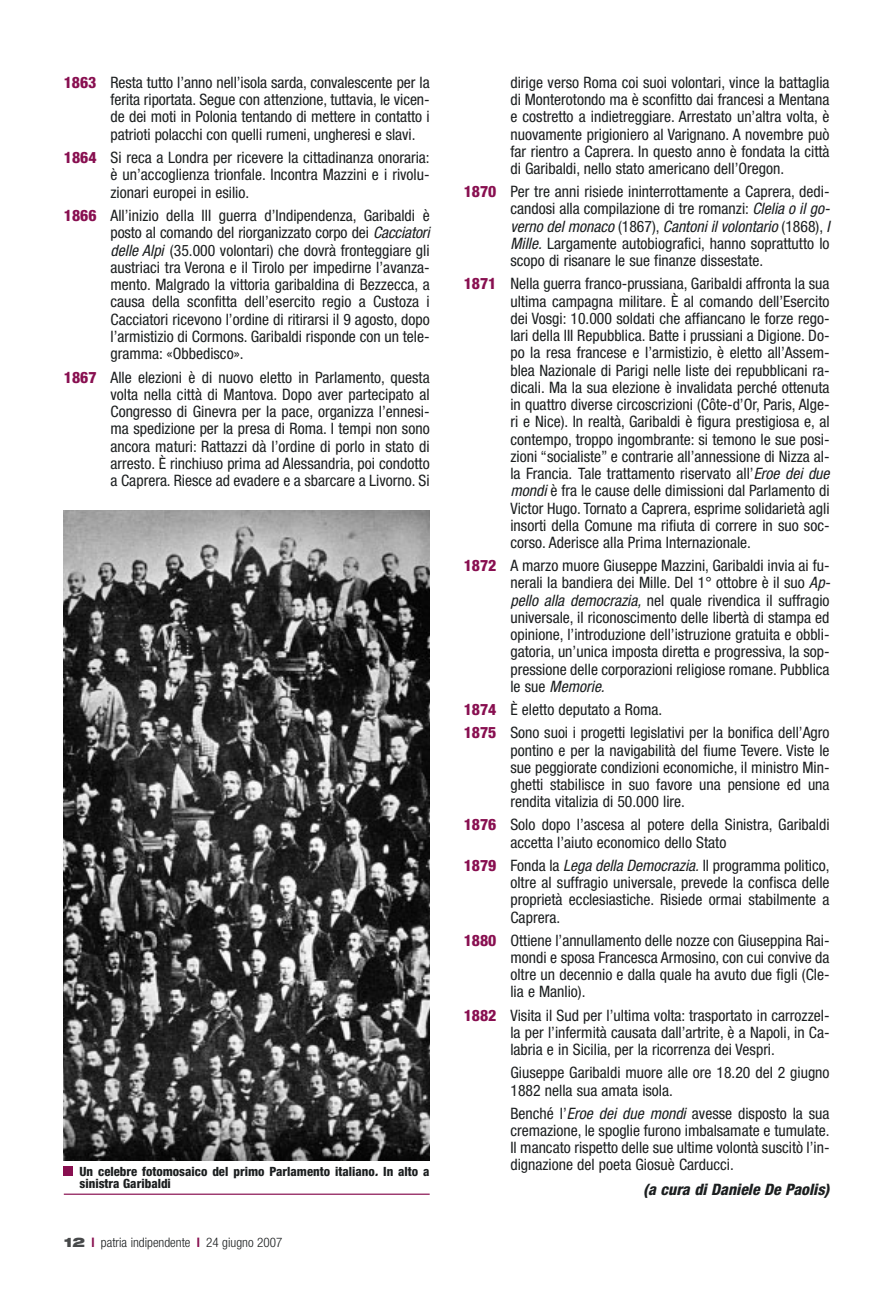
<style>
.page{position:relative;width:893px;height:1296px;background:#fff}
.page>*{position:absolute;margin:0;border:0;box-sizing:border-box;transform-origin:0 0}
.t1{font:condensed 15.75px/17.2px "Helvetica Neue";color:#1c1f20;text-align:justify}
.t2{font:italic 800 condensed 15.75px "Helvetica Neue";color:#1c1f20}
.t3{font:300 condensed 13.2px "Helvetica Neue";color:#1c1f20}
.t4{font:800 condensed 12.75px/12.8px "Helvetica Neue";color:#1c1f20}
.s1{font-weight:800;color:#880f50}
.s2{font-style:italic}
.s3{font-weight:900;font-stretch:expanded;color:#47494a}
.s4{font-weight:700;color:#880f50}
</style>
<div class="page">
<img style="left:64px;top:510px;width:365px;height:651px">
<hr style="left:64px;top:1194px;width:365px;height:1px;background:#880f50">
<div style="left:64px;top:1166px;width:9px;height:10px;background:#880f50"></div>
<p class="t1" style="left:110px;top:75px;width:321px;text-indent:-47px"><span class="s1">1863</span> Resta tutto l’anno nell’isola sarda, convalescente per la ferita riportata. Segue con attenzione, tuttavia, le vicen&shy;de dei moti in Polonia tentando di mettere in contatto i patrioti polacchi con quelli rumeni, ungheresi e slavi.</p>
<p class="t1" style="left:110px;top:150px;width:321px;text-indent:-47px"><span class="s1">1864</span> Si reca a Londra per ricevere la cittadinanza onoraria: è un’accoglienza trionfale. Incontra Mazzini e i rivolu&shy;zionari europei in esilio.</p>
<p class="t1" style="left:110px;top:208px;width:321px;text-indent:-47px"><span class="s1">1866</span> All’inizio della III guerra d’Indipendenza, Garibaldi è posto al comando del riorganizzato corpo dei <span class="s2">Cacciatori delle Alpi</span> (35.000 volontari) che dovrà fronteggiare gli austriaci tra Verona e il Tirolo per impedirne l’avanza&shy;mento. Malgrado la vittoria garibaldina di Bezzecca, a causa della sconfitta dell’esercito regio a Custoza i Cacciatori ricevono l’ordine di ritirarsi il 9 agosto, dopo l’armistizio di Cormons. Garibaldi risponde con un tele&shy;gramma: «Obbedisco».</p>
<p class="t1" style="left:110px;top:370px;width:321px;text-indent:-47px"><span class="s1">1867</span> Alle elezioni è di nuovo eletto in Parlamento, questa volta nella città di Mantova. Dopo aver partecipato al Congresso di Ginevra per la pace, organizza l’ennesi&shy;ma spedizione per la presa di Roma. I tempi non sono ancora maturi: Rattazzi dà l’ordine di porlo in stato di arresto. È rinchiuso prima ad Alessandria, poi condotto a Caprera. Riesce ad evadere e a sbarcare a Livorno. Si</p>
<p class="t4" style="left:80px;top:1166px;width:351px">Un celebre fotomosaico del primo Parlamento italiano<span class="s2">.</span> In alto a sinistra Garibaldi</p>
<p class="t3" style="left:64px;top:1238px;width:220px"><span class="s3">12</span> <span class="s4">l</span> patria indipendente <span class="s4">l</span> 24 giugno 2007</p>
<p class="t1" style="left:510px;top:75px;width:321px">dirige verso Roma coi suoi volontari, vince la battaglia di Monterotondo ma è sconfitto dai francesi a Mentana e costretto a indietreggiare. Arrestato un’altra volta, è nuovamente prigioniero al Varignano. A novembre può far rientro a Caprera. In questo anno è fondata la città di Garibaldi, nello stato americano dell’Oregon.</p>
<p class="t1" style="left:510px;top:184px;width:321px;text-indent:-47px"><span class="s1">1870</span> Per tre anni risiede ininterrottamente a Caprera, dedi&shy;candosi alla compilazione di tre romanzi: <span class="s2">Clelia o il go&shy;verno del monaco</span> (1867), <span class="s2">Cantoni il volontario</span> (1868), <span class="s2">I Mille.</span> Largamente autobiografici, hanno soprattutto lo scopo di risanare le sue finanze dissestate.</p>
<p class="t1" style="left:510px;top:276px;width:321px;text-indent:-47px"><span class="s1">1871</span> Nella guerra franco-prussiana, Garibaldi affronta la sua ultima campagna militare. È al comando dell’Esercito dei Vosgi: 10.000 soldati che affiancano le forze rego&shy;lari della III Repubblica. Batte i prussiani a Digione. Do&shy;po la resa francese e l’armistizio, è eletto all’Assem&shy;blea Nazionale di Parigi nelle liste dei repubblicani ra&shy;dicali. Ma la sua elezione è invalidata perché ottenuta in quattro diverse circoscrizioni (Côte-d’Or, Paris, Alge&shy;ri e Nice). In realtà, Garibaldi è figura prestigiosa e, al contempo, troppo ingombrante: si temono le sue posi&shy;zioni “socialiste” e contrarie all’annessione di Nizza al&shy;la Francia. Tale trattamento riservato all’<span class="s2">Eroe dei due mondi</span> è fra le cause delle dimissioni dal Parlamento di Victor Hugo. Tornato a Caprera, esprime solidarietà agli insorti della Comune ma rifiuta di correre in suo soc&shy;corso. Aderisce alla Prima Internazionale.</p>
<p class="t1" style="left:510px;top:558px;width:321px;text-indent:-47px"><span class="s1">1872</span> A marzo muore Giuseppe Mazzini, Garibaldi invia ai fu&shy;nerali la bandiera dei Mille. Del 1° ottobre è il suo <span class="s2">Ap&shy;pello alla democrazia,</span> nel quale rivendica il suffragio universale, il riconoscimento delle libertà di stampa ed opinione, l’introduzione dell’istruzione gratuita e obbli&shy;gatoria, un’unica imposta diretta e progressiva, la sop&shy;pressione delle corporazioni religiose romane. Pubblica le sue <span class="s2">Memorie.</span></p>
<p class="t1" style="left:463px;top:699px;width:367px;line-height:23.1px"><span class="s1">1874</span> È eletto deputato a Roma.<br><span class="s1">1875</span> Sono suoi i progetti legislativi per la bonifica dell’Agro</p>
<p class="t1" style="left:510px;top:743px;width:321px">pontino e per la navigabilità del fiume Tevere. Viste le sue peggiorate condizioni economiche, il ministro Min&shy;ghetti stabilisce in suo favore una pensione ed una rendita vitalizia di 50.000 lire.</p>
<p class="t1" style="left:510px;top:818px;width:320px;text-indent:-47px"><span class="s1">1876</span> Solo dopo l’ascesa al potere della Sinistra, Garibaldi accetta l’aiuto economico dello Stato</p>
<p class="t1" style="left:510px;top:858px;width:321px;text-indent:-47px"><span class="s1">1879</span> Fonda la <span class="s2">Lega della Democrazia.</span> Il programma politico, oltre al suffragio universale, prevede la confisca delle proprietà ecclesiastiche. Risiede ormai stabilmente a Caprera.</p>
<p class="t1" style="left:510px;top:933px;width:321px;text-indent:-47px"><span class="s1">1880</span> Ottiene l’annullamento delle nozze con Giuseppina Rai&shy;mondi e sposa Francesca Armosino, con cui convive da oltre un decennio e dalla quale ha avuto due figli (Cle&shy;lia e Manlio).</p>
<p class="t1" style="left:510px;top:1008px;width:321px;text-indent:-47px"><span class="s1">1882</span> Visita il Sud per l’ultima volta: trasportato in carrozzel&shy;la per l’infermità causata dall’artrite, è a Napoli, in Ca&shy;labria e in Sicilia, per la ricorrenza dei Vespri.</p>
<p class="t1" style="left:510px;top:1065px;width:320px">Giuseppe Garibaldi muore alle ore 18.20 del 2 giugno<br>1882 nella sua amata isola.</p>
<p class="t1" style="left:510px;top:1106px;width:321px">Benché l’<span class="s2">Eroe dei due mondi</span> avesse disposto la sua cremazione, le spoglie furono imbalsamate e tumulate.<br>Il mancato rispetto delle sue ultime volontà suscitò l’in&shy;dignazione del poeta Giosuè Carducci.</p>
<p class="t2" style="left:643px;top:1184px;width:188px">(a cura di Daniele De Paolis)</p>
</div>
